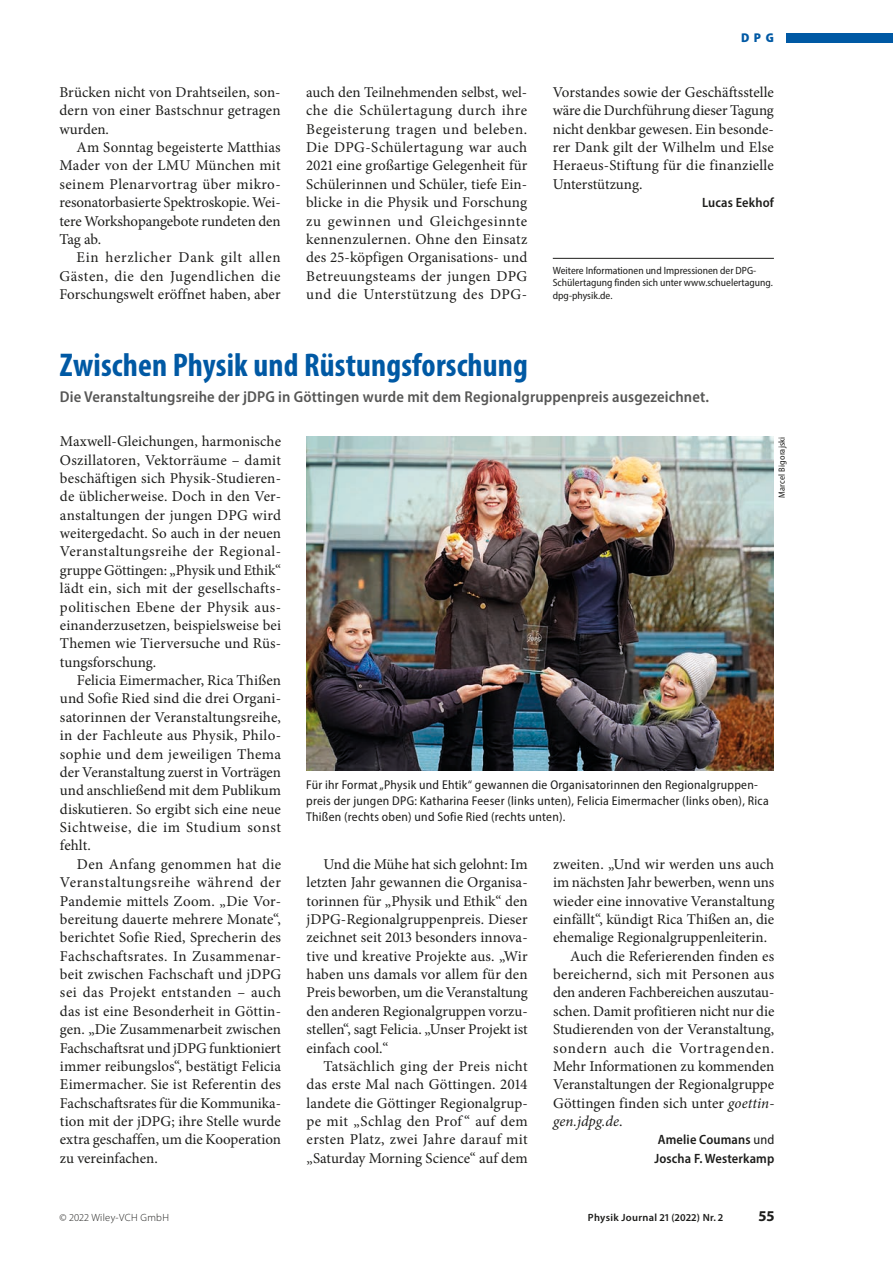
<style>
.page{position:relative;width:893px;height:1263px;background:#fff}
.page>*{position:absolute;margin:0;border:0;box-sizing:border-box;transform-origin:0 0}
.Ü_22_Autor_hinten{font:700 condensed 33px "Myriad Pro";letter-spacing:.005em;color:#0059a4}
.Subhead_Akt_DPG_gros{font:600 semi-condensed 15.75px "Myriad Pro";letter-spacing:.01em;color:#575756}
.GT{font:15px/18.3px "Minion Pro";color:#1d1d1b;text-align:justify}
.GTO{font:15px/18.3px "Minion Pro";letter-spacing:.005em;color:#1d1d1b;text-align:justify}
.t1{font:700 15px "Myriad Pro";color:#1d1d1b}
.Autor__HT_Akt_DPG_Lb{font:600 semi-condensed 13.5px/18.3px "Myriad Pro";letter-spacing:.01em;color:#1d1d1b}
.BU_schwarz{font:semi-condensed 12.75px/15.8px "Myriad Pro";letter-spacing:.02em;color:#1d1d1b}
.t2{font:900 semi-condensed 12.75px "Myriad Pro";color:#0059a4}
.FN__mit_Linie{font:semi-condensed 10.5px/12.8px "Myriad Pro";color:#1d1d1b}
.t3{font:600 10.5px "Myriad Pro";letter-spacing:.03em;color:#1d1d1b}
.t4{font:300 10.5px "Myriad Pro";letter-spacing:.03em;color:#1d1d1b}
.Bild_Quelle_schwarz{font:semi-condensed 9px "Myriad Pro";letter-spacing:.02em;color:#1d1d1b}
.s1{font-style:italic}
.s2{font-weight:400}
</style>
<div class="page">
<div style="left:787px;top:33px;width:106px;height:9px;background:#0059a4"></div>
<img style="left:306px;top:437px;width:468px;height:334px">
<hr style="left:553px;top:258px;width:221px;height:1px;background:#1d1d1b">
<p class="GT" style="left:60px;top:83px;width:223px">Brücken nicht von Drahtseilen, son&shy;dern von einer Bastschnur getragen wurden.</p>
<p class="GT" style="left:60px;top:138px;width:223px;text-indent:17px">Am Sonntag begeisterte Matthias Mader von der LMU München mit seinem Plenarvortrag über mikro&shy;resonatorbasierte Spektroskopie. Wei&shy;tere Workshopangebote rundeten den Tag ab.</p>
<p class="GT" style="left:60px;top:248px;width:223px;text-indent:17px">Ein herzlicher Dank gilt allen Gästen, die den Jugendlichen die Forschungswelt eröffnet haben, aber</p>
<p class="t2" style="left:741px;top:30px;width:34px">DPG</p>
<p class="GT" style="left:306px;top:83px;width:223px">auch den Teilnehmenden selbst, wel&shy;che die Schülertagung durch ihre Begeisterung tragen und beleben.<br>Die DPG-Schülertagung war auch 2021 eine großartige Gelegenheit für Schülerinnen und Schüler, tiefe Ein&shy;blicke in die Physik und Forschung zu gewinnen und Gleichgesinnte kennenzulernen. Ohne den Einsatz des 25-köpfigen Organisations- und Betreuungsteams der jungen DPG und die Unterstützung des DPG-</p>
<p class="GT" style="left:553px;top:83px;width:223px">Vorstandes sowie der Geschäftsstelle wäre die Durchführung dieser Tagung nicht denkbar gewesen. Ein besonde&shy;rer Dank gilt der Wilhelm und Else Heraeus-Stiftung für die finanzielle Unterstützung.</p>
<p class="Autor__HT_Akt_DPG_Lb" style="left:702px;top:193px;width:73px">Lucas Eekhof</p>
<p class="FN__mit_Linie" style="left:553px;top:264px;width:222px">Weitere Informationen und Impressionen der DPG-<br>Schülertagung finden sich unter www.schuelertagung. dpg-physik.de.</p>
<p class="Ü_22_Autor_hinten" style="left:60px;top:344px;width:469px">Zwischen Physik und Rüstungsforschung</p>
<p class="Subhead_Akt_DPG_gros" style="left:60px;top:387px;width:650px">Die Veranstaltungsreihe der jDPG in Göttingen wurde mit dem Regionalgruppenpreis ausgezeichnet.</p>
<p class="GTO" style="left:60px;top:432px;width:223px">Maxwell-Gleichungen, harmonische Oszillatoren, Vektorräume – damit beschäftigen sich Physik-Studieren&shy;de üblicherweise. Doch in den Ver&shy;anstaltungen der jungen DPG wird weitergedacht. So auch in der neuen Veranstaltungsreihe der Regional&shy;gruppe Göttingen: „Physik und Ethik“ lädt ein, sich mit der gesellschafts&shy;politischen Ebene der Physik aus&shy;einanderzusetzen, beispielsweise bei Themen wie Tierversuche und Rüs&shy;tungsforschung.</p>
<p class="GT" style="left:60px;top:671px;width:223px;text-indent:17px">Felicia Eimermacher, Rica Thißen und Sofie Ried sind die drei Organi&shy;satorinnen der Veranstaltungsreihe, in der Fachleute aus Physik, Philo&shy;sophie und dem jeweiligen Thema der Veranstaltung zuerst in Vorträgen und anschließend mit dem Publikum diskutieren. So ergibt sich eine neue Sichtweise, die im Studium sonst fehlt.</p>
<p class="GT" style="left:60px;top:855px;width:223px;text-indent:17px">Den Anfang genommen hat die Veranstaltungsreihe während der Pandemie mittels Zoom. „Die Vor&shy;bereitung dauerte mehrere Monate“, berichtet Sofie Ried, Sprecherin des Fachschaftsrates. In Zusammenar&shy;beit zwischen Fachschaft und jDPG sei das Projekt entstanden – auch das ist eine Besonderheit in Göttin&shy;gen. „Die Zusammenarbeit zwischen Fachschaftsrat und jDPG funktioniert immer reibungslos“, bestätigt Felicia Eimermacher. Sie ist Referentin des Fachschaftsrates für die Kommunika&shy;tion mit der jDPG; ihre Stelle wurde extra geschaffen, um die Kooperation zu vereinfachen.</p>
<p class="GT" style="left:307px;top:855px;width:223px;text-indent:17px">Und die Mühe hat sich gelohnt: Im letzten Jahr gewannen die Organisa&shy;torinnen für „Physik und Ethik“ den jDPG-Regionalgruppenpreis. Dieser zeichnet seit 2013 besonders innova&shy;tive und kreative Projekte aus. „Wir haben uns damals vor allem für den Preis beworben, um die Veranstaltung den anderen Regionalgruppen vorzu&shy;stellen“, sagt Felicia. „Unser Projekt ist einfach cool.“</p>
<p class="Bild_Quelle_schwarz" style="left:776px;top:498px;width:63px;rotate:-90deg">Marcel Bigorajski</p>
<p class="BU_schwarz" style="left:306px;top:777px;width:464px">Für ihr Format „Physik und Ehtik“ gewannen die Organisatorinnen den Regionalgruppen&shy;preis der jungen DPG: Katharina Feeser (links unten), Felicia Eimermacher (links oben), Rica<br>Thißen (rechts oben) und Sofie Ried (rechts unten).</p>
<p class="GT" style="left:553px;top:855px;width:223px">zweiten. „Und wir werden uns auch im nächsten Jahr bewerben, wenn uns wieder eine innovative Veranstaltung einfällt“, kündigt Rica Thißen an, die ehemalige Regionalgruppenleiterin.</p>
<p class="GT" style="left:553px;top:947px;width:223px;text-indent:17px">Auch die Referierenden finden es bereichernd, sich mit Personen aus den anderen Fachbereichen auszutau&shy;schen. Damit profitieren nicht nur die Studierenden von der Veranstaltung, sondern auch die Vortragenden.<br>Mehr Informationen zu kommenden Veranstaltungen der Regionalgruppe Göttingen finden sich unter <span class="s1">goettin&shy;gen.jdpg.de</span>.</p>
<p class="Autor__HT_Akt_DPG_Lb" style="left:654px;top:1130px;width:121px">Amelie Coumans <span class="s2">und<br></span>Joscha F. Westerkamp</p>
<p class="GT" style="left:307px;top:1057px;width:223px;text-indent:17px">Tatsächlich ging der Preis nicht das erste Mal nach Göttingen. 2014 landete die Göttinger Regionalgrup&shy;pe mit „Schlag den Prof “ auf dem ersten Platz, zwei Jahre darauf mit „Saturday Morning Science“ auf dem</p>
<p class="t4" style="left:60px;top:1211px;width:111px">© 2022 Wiley-VCH GmbH</p>
<p class="t3" style="left:588px;top:1211px;width:137px">Physik Journal 21 (2022) Nr. 2</p>
<p class="t1" style="left:759px;top:1206px;width:17px">55</p>
</div>
